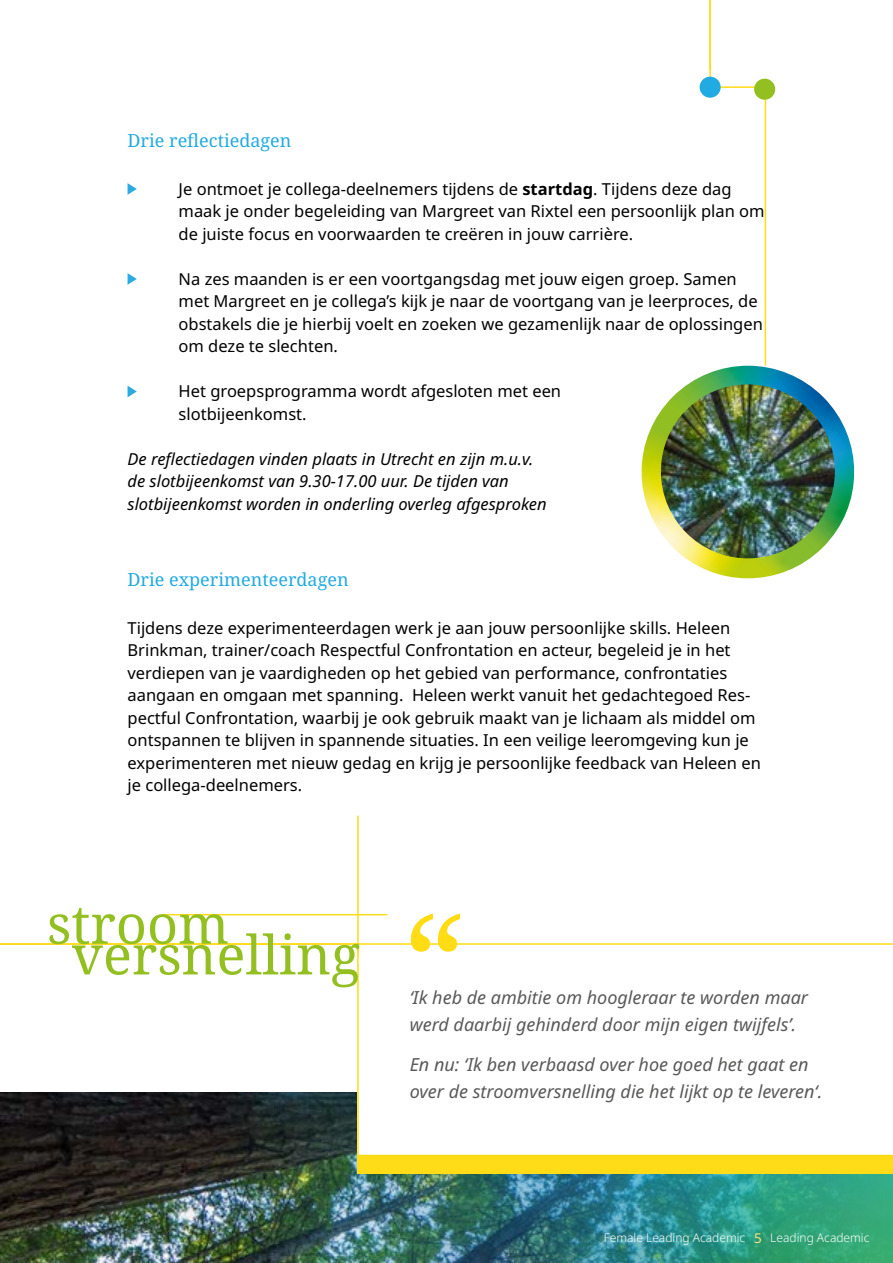
<style>
.page{position:relative;width:893px;height:1263px;background:#fff}
.page>*{position:absolute;margin:0;border:0;box-sizing:border-box;transform-origin:0 0}
.t1{font:135px "Noto Serif";color:#ffdc13}
.t2{font:54px "Noto Serif";color:#93c020}
.t3{font:italic 18px/27px "Noto Sans";color:#585857}
.t4{font:18px "Noto Serif";color:#22aae2}
.t5{font:16.5px/22.5px "Noto Sans";color:#000}
.t6{font:italic 16.5px/22.5px "Noto Sans";color:#000}
.t7{font:13.5px "Noto Sans";color:#ffe577}
.t8{font:300 12px "Noto Sans";color:#fff}
.s1{font-weight:700}
</style>
<div class="page">
<img style="left:0;top:1093px;width:893px;height:170px">
<svg style="left:128px;top:183px;width:9px;height:12px"></svg>
<svg style="left:128px;top:273px;width:9px;height:12px"></svg>
<svg style="left:128px;top:386px;width:9px;height:11px"></svg>
<svg style="left:357px;top:943px;width:536px;height:213px"></svg>
<div style="left:357px;top:1156px;width:536px;height:17px;background:#ffdb18"></div>
<img style="left:641px;top:366px;width:214px;height:213px">
<img style="left:661px;top:384px;width:174px;height:174px;border-radius:87px">
<hr style="left:357px;top:816px;width:2px;height:137px;background:#ffdb18">
<hr style="left:709px;top:0;width:2px;height:87px;background:#ffdb18">
<hr style="left:710px;top:86px;width:55px;height:2px;background:#ffdb18">
<hr style="left:765px;top:87px;width:1px;height:279px;background:#ffdb18">
<div style="left:700px;top:77px;width:21px;height:21px;background:#22aae2;border-radius:50%"></div>
<div style="left:754px;top:79px;width:21px;height:21px;background:#93c020;border-radius:50%"></div>
<hr style="left:0;top:943px;width:359px;height:2px;background:#ffdb18">
<hr style="left:162px;top:914px;width:225px;height:1px;background:#ffdb18">
<p class="t4" style="left:128px;top:128px;width:165px">Drie reflectiedagen</p>
<p class="t5" style="left:179px;top:178px;width:587px">Je ontmoet je collega-deelnemers tijdens de <span class="s1">startdag</span>. Tijdens deze dag maak je onder begeleiding van Margreet van Rixtel een persoonlijk plan om de juiste focus en voorwaarden te creëren in jouw carrière.</p>
<p class="t5" style="left:179px;top:268px;width:586px">Na zes maanden is er een voortgangsdag met jouw eigen groep. Samen met Margreet en je collega’s kijk je naar de voortgang van je leerproces, de obstakels die je hierbij voelt en zoeken we gezamenlijk naar de oplossingen om deze te slechten.</p>
<p class="t5" style="left:179px;top:380px;width:384px">Het groepsprogramma wordt afgesloten met een slotbijeenkomst.</p>
<p class="t6" style="left:128px;top:448px;width:421px">De reflectiedagen vinden plaats in Utrecht en zijn m.u.v. de slotbijeenkomst van 9.30-17.00 uur. De tijden van slotbijeenkomst worden in onderling overleg afgesproken</p>
<p class="t4" style="left:128px;top:567px;width:223px">Drie experimenteerdagen</p>
<p class="t5" style="left:128px;top:617px;width:635px">Tijdens deze experimenteerdagen werk je aan jouw persoonlijke skills. Heleen Brinkman, trainer/coach Respectful Confrontation en acteur, begeleid je in het verdiepen van je vaardigheden op het gebied van performance, confrontaties aangaan en omgaan met spanning. Heleen werkt vanuit het gedachtegoed Res&shy;pectful Confrontation, waarbij je ook gebruik maakt van je lichaam als middel om ontspannen te blijven in spannende situaties. In een veilige leeromgeving kun je experimenteren met nieuw gedag en krijg je persoonlijke feedback van Heleen en je collega-deelnemers.</p>
<h2 class="t2" style="left:47px;top:887px;width:184px">stroom</h2>
<h2 class="t2" style="left:72px;top:918px;width:290px">versnelling</h2>
<h1 class="t1" style="left:403px;top:868px;width:62px">“</h1>
<p class="t3" style="left:410px;top:984px;width:400px">‘Ik heb de ambitie om hoogleraar te worden maar werd daarbij gehinderd door mijn eigen twijfels’.</p>
<p class="t3" style="left:410px;top:1051px;width:414px">En nu: ‘Ik ben verbaasd over hoe goed het gaat en over de stroomversnelling die het lijkt op te leveren‘.</p>
<p class="t8" style="left:604px;top:1230px;width:143px">Female Leading Academic</p>
<p class="t8" style="left:770px;top:1230px;width:101px">Leading Academic</p>
<p class="t7" style="left:754px;top:1230px;width:9px">5</p>
</div>
